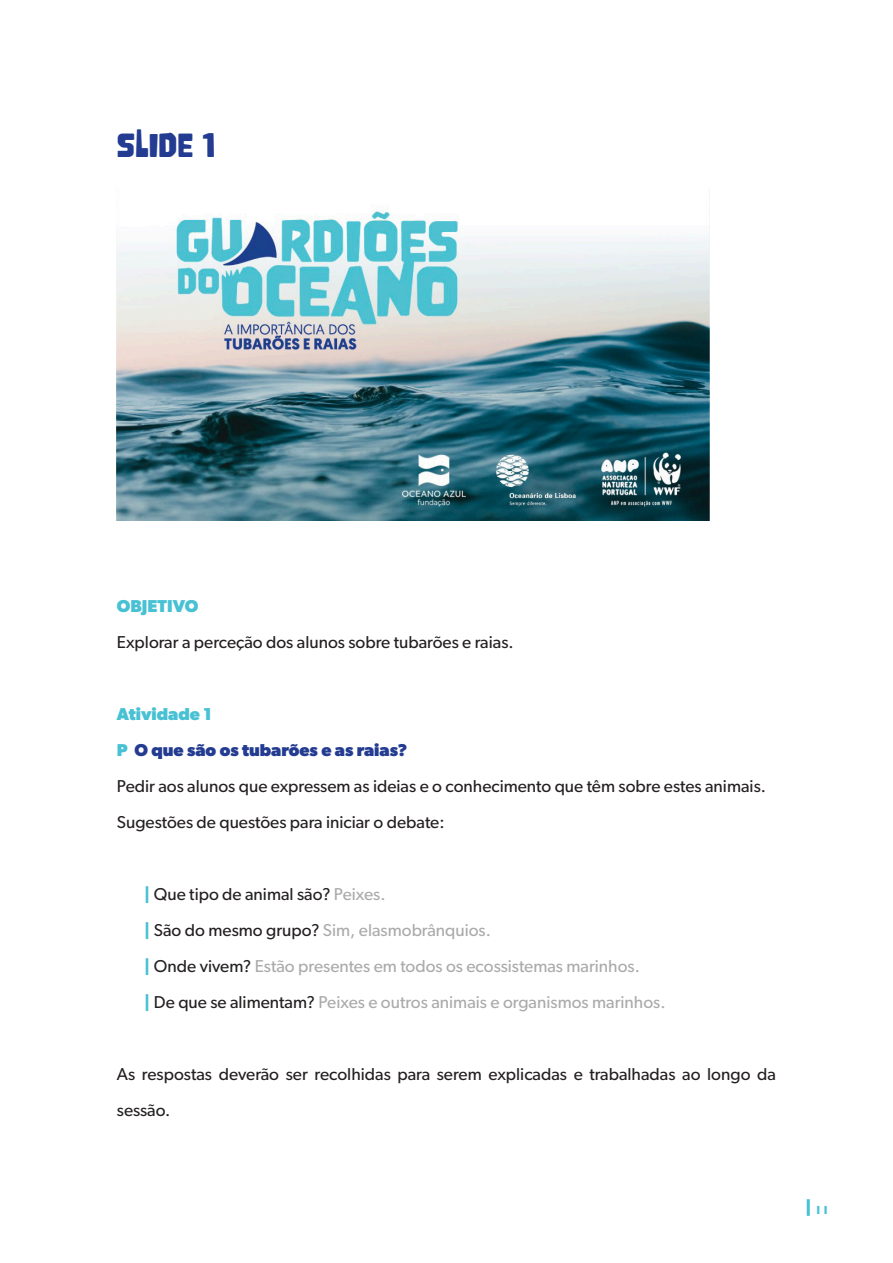
<style>
.page{position:relative;width:893px;height:1263px;background:#fff}
.page>*{position:absolute;margin:0;border:0;box-sizing:border-box;transform-origin:0 0}
.t1{font:30px "Nove";color:#233c91}
.t2{font:17.25px/36px "Gibson";color:#231f20}
.t3{font:17.25px/36px "Gibson";color:#aaa}
.t4{font:700 17.25px "Gibson";color:#48c1d4}
.t5{font:700 12px "Gill Sans";color:#48c1d4}
.s1{font-weight:700;color:#48c1d4}
.s2{font-weight:700;color:#233c91}
.s3{color:#231f20}
</style>
<div class="page">
<hr style="left:807px;top:1199px;width:3px;height:17px;background:#48c1d4">
<img style="left:117px;top:208px;width:593px;height:312px">
<h1 class="t1" style="left:117px;top:128px;width:100px">SLIDE 1</h1>
<p class="t4" style="left:117px;top:596px;width:83px">OBJETIVO</p>
<p class="t2" style="left:117px;top:624px;width:398px">Explorar a perceção dos alunos sobre tubarões e raias.</p>
<p class="t2" style="left:117px;top:696px;width:651px"><span class="s1">Atividade 1<br>P</span> <span class="s2">O que são os tubarões e as raias?<br></span>Pedir aos alunos que expressem as ideias e o conhecimento que têm sobre estes animais.<br>Sugestões de questões para iniciar o debate:</p>
<p class="t3" style="left:144px;top:876px;width:523px"><span class="s1">|</span> <span class="s3">Que tipo de animal são?</span> Peixes.<br><span class="s1">|</span> <span class="s3">São do mesmo grupo?</span> Sim, elasmobrânquios.<br><span class="s1">|</span> <span class="s3">Onde vivem?</span> Estão presentes em todos os ecossistemas marinhos.<br><span class="s1">|</span> <span class="s3">De que se alimentam?</span> Peixes e outros animais e organismos marinhos.</p>
<p class="t2" style="left:117px;top:1056px;width:661px">As respostas deverão ser recolhidas para serem explicadas e trabalhadas ao longo da sessão.</p>
<p class="t5" style="left:815px;top:1201px;width:16px">11</p>
</div>
